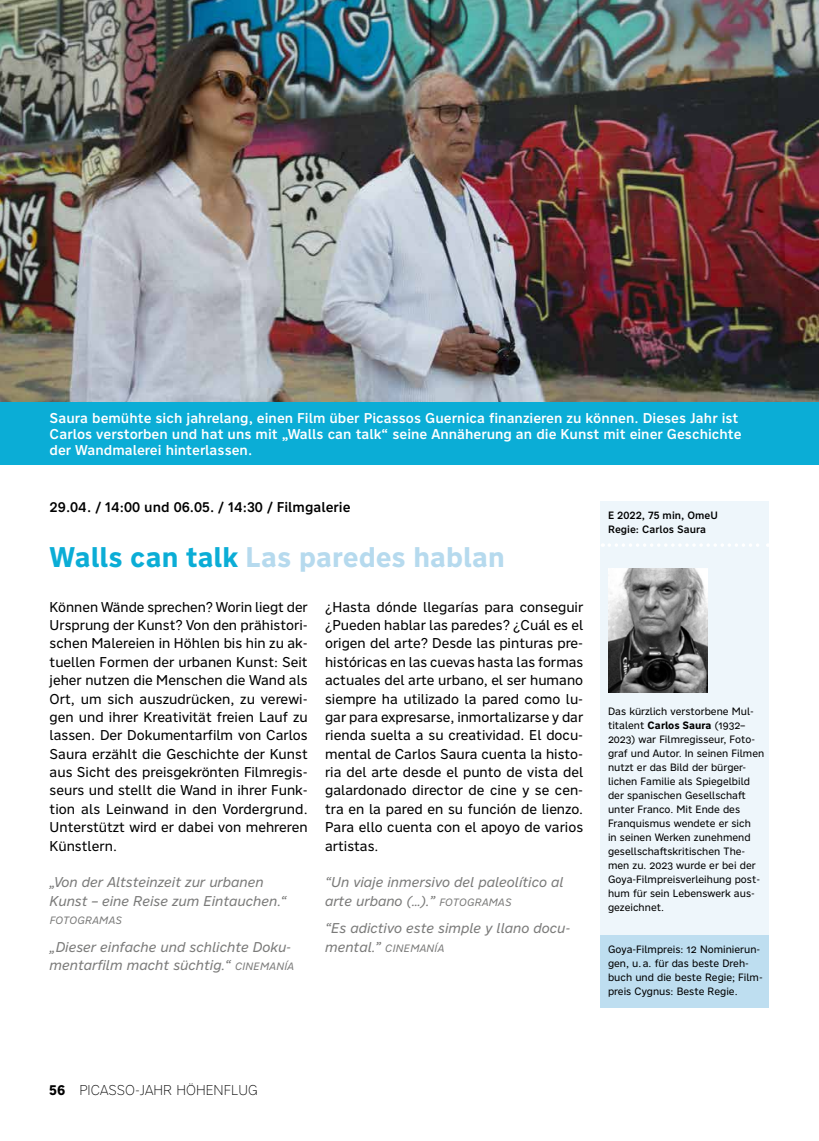
<style>
.page{position:relative;width:819px;height:1141px;background:#fff}
.page>*{position:absolute;margin:0;border:0;box-sizing:border-box;transform-origin:0 0}
.t1{font:700 28px "Nort";color:#b6daee}
.t2{font:14px/18.4px "Nort";color:#000;text-align:justify}
.t3{font:italic 14px/18.4px "Nort";color:#7b7b7a}
.t4{font:500 14px/15.8px "Nort";color:#fff}
.t5{font:500 14px "Nort";color:#000}
.t6{font:200 14px "Nort";color:#000}
.t7{font:10.5px/14px "Nort";color:#000}
.t8{font:500 10.5px/14px "Nort";color:#000}
.t9{font:italic 10.5px "Nort";letter-spacing:.03em;color:#7b7b7a}
.s1{color:#0badd6}
.s2{font-size:10.5px}
.s3{font-size:14px}
.s4{font-weight:700}
</style>
<div class="page">
<img style="left:0;top:0;width:819px;height:402px">
<div style="left:0;top:402px;width:819px;height:63px;background:#0badd6"></div>
<div style="left:600px;top:501px;width:169px;height:501px;background:#eef6fb"></div>
<svg style="left:609px;top:544px;width:159px;height:3px"></svg>
<div style="left:600px;top:935px;width:169px;height:72px;background:#bedef0"></div>
<img style="left:608px;top:568px;width:99px;height:124px">
<p class="t4" style="left:50px;top:410px;width:693px">Saura bemühte sich jahrelang, einen Film über Picassos Guernica finanzieren zu können. Dieses Jahr ist<br>Carlos verstorben und hat uns mit „Walls can talk“ seine Annäherung an die Kunst mit einer Geschichte der Wandmalerei hinterlassen.</p>
<p class="t5" style="left:50px;top:498px;width:302px">29.04. / 14:00 und 06.05. / 14:30 / Filmgalerie</p>
<h1 class="t1" style="left:50px;top:539px;width:456px"><span class="s1">Walls can talk</span> Las paredes hablan</h1>
<p class="t2" style="left:50px;top:597px;width:259px">Können Wände sprechen? Worin liegt der Ursprung der Kunst? Von den prähistori&shy;schen Malereien in Höhlen bis hin zu ak&shy;tuellen Formen der urbanen Kunst: Seit jeher nutzen die Menschen die Wand als Ort, um sich auszudrücken, zu verewi&shy;gen und ihrer Kreativität freien Lauf zu lassen. Der Dokumentarfilm von Carlos Saura erzählt die Geschichte der Kunst aus Sicht des preisgekrönten Filmregis&shy;seurs und stellt die Wand in ihrer Funk&shy;tion als Leinwand in den Vordergrund.<br>Unterstützt wird er dabei von mehreren Künstlern.</p>
<p class="t3" style="left:50px;top:873px;width:238px">„Von der Altsteinzeit zur urbanen<br>Kunst – eine Reise zum Eintauchen.“</p>
<p class="t9" style="left:50px;top:913px;width:74px">FOTOGRAMAS</p>
<p class="t3" style="left:50px;top:937px;width:246px">„Dieser einfache und schlichte Doku&shy;mentarfilm macht süchtig.“ <span class="s2">CINEMANÍA</span></p>
<p class="t2" style="left:325px;top:597px;width:260px">¿Hasta dónde llegarías para conseguir ¿Pueden hablar las paredes? ¿Cuál es el origen del arte? Desde las pinturas pre&shy;históricas en las cuevas hasta las formas actuales del arte urbano, el ser humano siempre ha utilizado la pared como lu&shy;gar para expresarse, inmortalizarse y dar rienda suelta a su creatividad. El docu&shy;mental de Carlos Saura cuenta la histo&shy;ria del arte desde el punto de vista del galardonado director de cine y se cen&shy;tra en la pared en su función de lienzo.<br>Para ello cuenta con el apoyo de varios artistas.</p>
<p class="t3" style="left:325px;top:873px;width:240px">“Un viaje inmersivo del paleolítico al arte urbano (…).” <span class="s2">FOTOGRAMAS</span></p>
<p class="t3" style="left:325px;top:919px;width:247px">“Es adictivo este simple y llano docu-</p>
<p class="t9" style="left:325px;top:941px;width:121px"><span class="s3">mental.”</span> CINEMANÍA</p>
<p class="t8" style="left:608px;top:508px;width:111px">E 2022, 75 min, OmeU<br>Regie: Carlos Saura</p>
<p class="t7" style="left:608px;top:704px;width:158px">Das kürzlich verstorbene Mul&shy;titalent <span class="s4">Carlos Saura</span> (1932–<br>2023) war Filmregisseur, Foto&shy;graf und Autor. In seinen Filmen nutzt er das Bild der bürger&shy;lichen Familie als Spiegelbild der spanischen Gesellschaft unter Franco. Mit Ende des<br>Franquismus wendete er sich<br>in seinen Werken zunehmend gesellschaftskritischen The&shy;men zu. 2023 wurde er bei der<br>Goya-Filmpreisverleihung post&shy;hum für sein Lebenswerk aus&shy;gezeichnet.</p>
<p class="t7" style="left:608px;top:942px;width:156px">Goya-Filmpreis: 12 Nominierun&shy;gen, u.a. für das beste Dreh&shy;buch und die beste Regie; Film&shy;preis Cygnus: Beste Regie.</p>
<p class="t6" style="left:49px;top:1080px;width:210px"><span class="s4">56</span> PICASSO-JAHR HÖHENFLUG</p>
</div>
